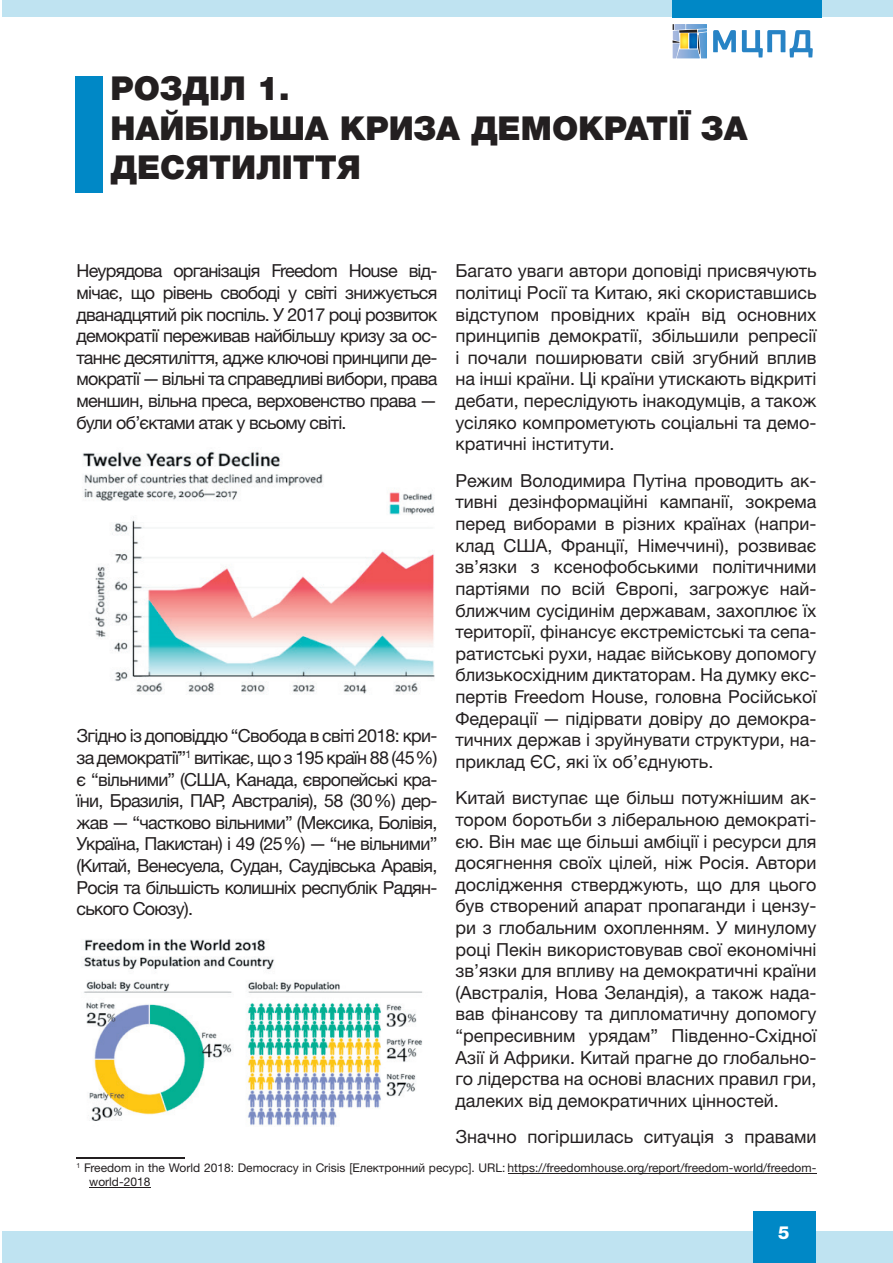
<style>
.page{position:relative;width:893px;height:1263px;background:#fff}
.page>*{position:absolute;margin:0;border:0;box-sizing:border-box;transform-origin:0 0}
.t1{font:900 33px/39.6px "Helvetica Neue LTW1 G";color:#231f20}
.t2{font:18px/21.6px "Helvetica Neue LTW1 G";color:#231f20;text-align:justify}
.t3{font:800 18px "Helvetica Neue LTW1 G";color:#fff}
.t4{font:12px/14.4px "Helvetica Neue LTW1 G";color:#231f20}
</style>
<div class="page">
<div style="left:2px;top:1231px;width:891px;height:32px;background:#bfe3f1"></div>
<div style="left:2px;top:0;width:891px;height:17px;background:#bfe3f1"></div>
<div style="left:672px;top:0;width:149px;height:17px;background:#0088c6"></div>
<div style="left:753px;top:1211px;width:63px;height:52px;background:#0088c6"></div>
<svg style="left:673px;top:24px;width:34px;height:34px"></svg>
<svg style="left:713px;top:30px;width:23px;height:22px"></svg>
<svg style="left:742px;top:30px;width:71px;height:27px"></svg>
<div style="left:76px;top:77px;width:27px;height:116px;background:#0088c6"></div>
<hr style="left:77px;top:1157px;width:108px;height:1px;background:#231f20">
<hr style="left:508px;top:1173px;width:308px;height:1px;background:#231f20">
<hr style="left:89px;top:1187px;width:61px;height:1px;background:#231f20">
<img style="left:82px;top:451px;width:353px;height:243px">
<img style="left:83px;top:939px;width:340px;height:187px">
<h1 class="t1" style="left:111px;top:69px;width:638px">РОЗДІЛ 1.<br>НАЙБІЛЬША КРИЗА ДЕМОКРАТІЇ ЗА<br>ДЕСЯТИЛІТТЯ</h1>
<p class="t2" style="left:77px;top:260px;width:362px">Неурядова організація Freedom House від&shy;мічає, що рівень свободі у світі знижується дванадцятий рік поспіль. У 2017 році розвиток демократії переживав найбільшу кризу за ос&shy;таннє десятиліття, адже ключові принципи де&shy;мократії—вільні та справедливі вибори, права меншин, вільна преса, верховенство права — були об’єктами атак у всьому світі.</p>
<p class="t2" style="left:77px;top:725px;width:362px">Згідно із доповіддю “Свобода в світі 2018: кри&shy;за демократії” <sup>1</sup> витікає, що з 195 країн 88 (45 %) є “вільними” (США, Канада, європейські кра&shy;їни, Бразилія, ПАР, Австралія), 58 (30 %) дер&shy;жав — “частково вільними” (Мексика, Болівія, Україна, Пакистан) і 49 (25 %) — “не вільними” (Китай, Венесуела, Судан, Саудівська Аравія, Росія та більшість колишніх республік Радян&shy;ського Союзу).</p>
<p class="t2" style="left:455px;top:260px;width:362px">Багато уваги автори доповіді присвячують політиці Росії та Китаю, які скориставшись відступом провідних країн від основних принципів демократії, збільшили репресії і почали поширювати свій згубний вплив на інші країни. Ці країни утискають відкриті дебати, переслідують інакодумців, а також усіляко компрометують соціальні та демо&shy;кратичні інститути.</p>
<p class="t2" style="left:455px;top:470px;width:362px">Режим Володимира Путіна проводить ак&shy;тивні дезінформаційні кампанії, зокрема перед виборами в різних країнах (напри&shy;клад США, Франції, Німеччині), розвиває зв’язки з ксенофобськими політичними партіями по всій Європі, загрожує най&shy;ближчим сусідинім державам, захоплює їх території, фінансує екстремістські та сепа&shy;ратистські рухи, надає військову допомогу близькосхідним диктаторам. На думку екс&shy;пертів Freedom House, головна Російської Федерації — підірвати довіру до демокра&shy;тичних держав і зруйнувати структури, на&shy;приклад ЄС, які їх об’єднують.</p>
<p class="t2" style="left:455px;top:787px;width:362px">Китай виступає ще більш потужнішим ак&shy;тором боротьби з ліберальною демократі&shy;єю. Він має ще більші амбіції і ресурси для досягнення своїх цілей, ніж Росія. Автори дослідження стверджують, що для цього був створений апарат пропаганди і цензу&shy;ри з глобальним охопленням. У минулому році Пекін використовував свої економічні зв’язки для впливу на демократичні країни (Австралія, Нова Зеландія), а також нада&shy;вав фінансову та дипломатичну допомогу “репресивним урядам” Південно-Східної Азії й Африки. Китай прагне до глобально&shy;го лідерства на основі власних правил гри, далеких від демократичних цінностей.</p>
<p class="t2" style="left:455px;top:1126px;width:362px">Значно погіршилась ситуація з правами</p>
<p class="t4" style="left:89px;top:1160px;width:729px;text-indent:-13px"><sup>1</sup> Freedom in the World 2018: Democracy in Crisis [Електронний ресурс]. URL: https://freedomhouse.org/report/freedom-world/freedom&shy;world-2018</p>
<p class="t3" style="left:778px;top:1222px;width:13px">5</p>
</div>
